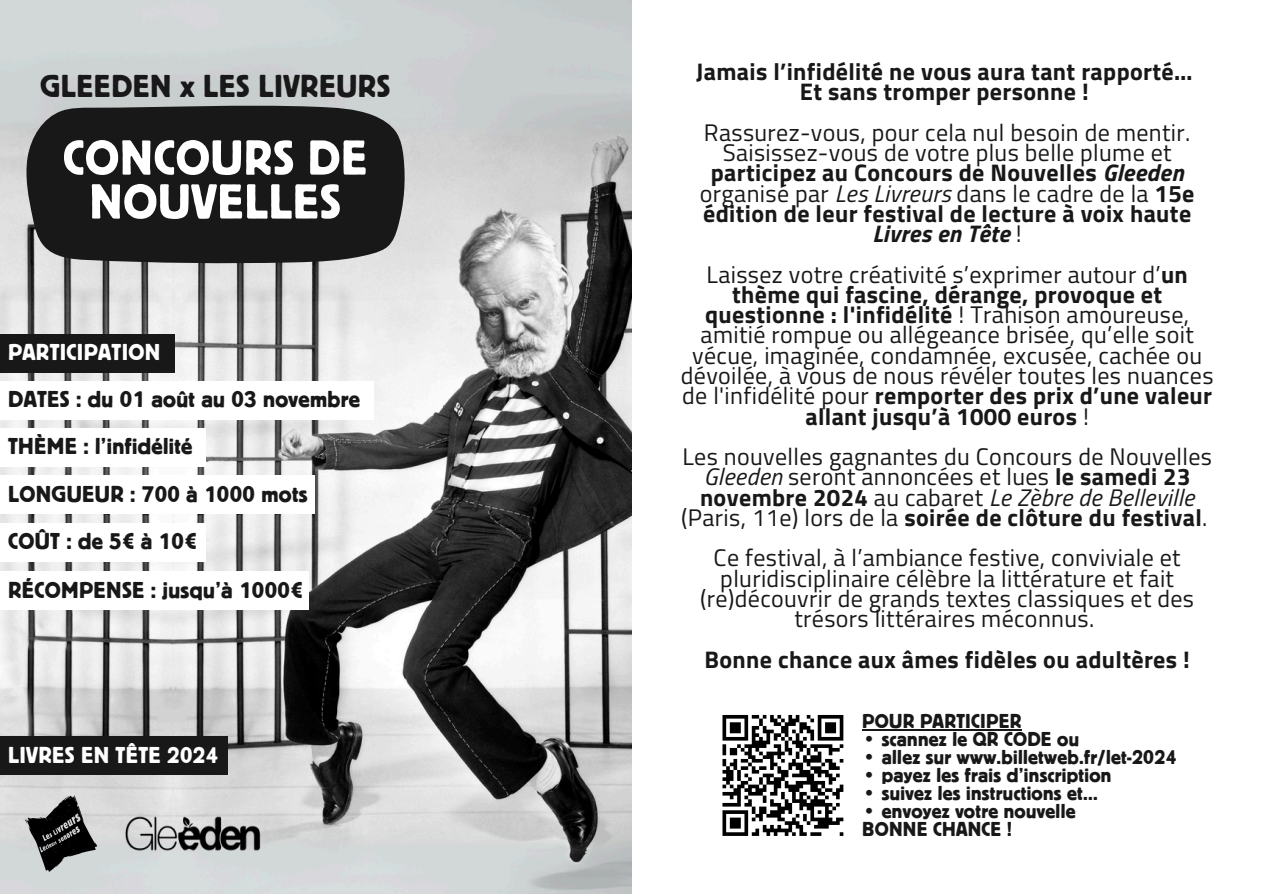
<style>
.page{position:relative;width:1263px;height:894px;background:#fff}
.page>*{position:absolute;margin:0;border:0;box-sizing:border-box;transform-origin:0 0}
.t1{font:51.3px/43.8px "Bloc";letter-spacing:.015em;color:#fff;text-align:center}
.t2{font:33px "Bloc";letter-spacing:.015em;color:#181818}
.t3{font:24px/20.2px "Titillium Web";letter-spacing:.015em;color:#181818;text-align:center}
.t4{font:24px "Bloc";letter-spacing:.015em;color:#181818}
.t5{font:700 24px/20.2px "Titillium Web";letter-spacing:.015em;color:#181818;text-align:center}
.t6{font:24px "Bloc";letter-spacing:.015em;color:#fff}
.t7{font:21px "Bloc";letter-spacing:.015em;color:#181818}
.s1{font-weight:700}
.s2{font-weight:700;font-style:italic}
.s3{font-style:italic}
</style>
<div class="page">
<svg style="left:722px;top:715px;width:122px;height:121px"></svg>
<hr style="left:862px;top:729px;width:160px;height:1px;background:#181818">
<img style="left:0;top:0;width:632px;height:893px">
<svg style="left:24px;top:104px;width:381px;height:160px;background:#282828"></svg>
<div style="left:0;top:523px;width:206px;height:38px;background:#fff"></div>
<div style="left:0;top:571px;width:309px;height:39px;background:#fff"></div>
<div style="left:0;top:381px;width:373px;height:38px;background:#fff"></div>
<div style="left:0;top:334px;width:175px;height:38px;background:#181818"></div>
<div style="left:0;top:736px;width:228px;height:38px;background:#181818"></div>
<div style="left:0;top:475px;width:315px;height:39px;background:#fff"></div>
<div style="left:0;top:428px;width:206px;height:38px;background:#fff"></div>
<img style="left:24px;top:795px;width:74px;height:76px">
<img style="left:122px;top:814px;width:141px;height:37px">
<h5 class="t2" style="left:40px;top:68px;width:352px">GLEEDEN x LES LIVREURS</h5>
<h5 class="t1" style="left:63px;top:136px;width:306px">CONCOURS DE<br>NOUVELLES</h5>
<p class="t6" style="left:8px;top:339px;width:154px">PARTICIPATION</p>
<h4 class="t4" style="left:8px;top:386px;width:353px">DATES : du 01 août au 03 novembre</h4>
<p class="t4" style="left:8px;top:433px;width:186px">THÈME : l’infidélité</p>
<p class="t4" style="left:8px;top:481px;width:301px">LONGUEUR : 700 à 1000 mots</p>
<p class="t4" style="left:8px;top:528px;width:190px">COÛT : de 5€ à 10€</p>
<p class="t4" style="left:8px;top:576px;width:296px">RÉCOMPENSE : jusqu’à 1000€</p>
<p class="t6" style="left:8px;top:741px;width:212px">LIVRES EN TÊTE 2024</p>
<p class="t5" style="left:696px;top:61px;width:498px">Jamais l’infidélité ne vous aura tant rapporté…<br>Et sans tromper personne !</p>
<h2 class="t3" style="left:700px;top:122px;width:496px">Rassurez-vous, pour cela nul besoin de mentir.<br>Saisissez-vous de votre plus belle plume et <span class="s1">participez au Concours de Nouvelles</span> <span class="s2">Gleeden </span>organisé par <span class="s3">Les Livreurs</span> dans le cadre de la <span class="s1">15e édition de leur festival de lecture à voix haute </span><span class="s2">Livres en Tête</span> !</h2>
<h1 class="t3" style="left:681px;top:263px;width:534px">Laissez votre créativité s’exprimer autour d’<span class="s1">un thème qui fascine, dérange, provoque et questionne : l'infidélité</span> ! Trahison amoureuse, amitié rompue ou allégeance brisée, qu’elle soit vécue, imaginée, condamnée, excusée, cachée ou dévoilée, à vous de nous révéler toutes les nuances de l'infidélité pour <span class="s1">remporter des prix d’une valeur allant jusqu’à 1000 euros</span> !</h1>
<p class="t3" style="left:681px;top:446px;width:532px">Les nouvelles gagnantes du Concours de Nouvelles <span class="s3">Gleeden</span> seront annoncées et lues <span class="s1">le samedi 23 novembre 2024</span> au cabaret <span class="s3">Le Zèbre de Belleville </span>(Paris, 11e) lors de la <span class="s1">soirée de clôture du festival</span>.</p>
<h3 class="t3" style="left:700px;top:547px;width:495px">Ce festival, à l’ambiance festive, conviviale et pluridisciplinaire célèbre la littérature et fait (re)découvrir de grands textes classiques et des trésors littéraires méconnus.</h3>
<h5 class="t5" style="left:704px;top:648px;width:487px">Bonne chance aux âmes fidèles ou adultères !</h5>
<h5 class="t7" style="left:862px;top:710px;width:161px">POUR PARTICIPER</h5>
<h5 class="t7" style="left:862px;top:728px;width:218px">• scannez le QR CODE ou</h5>
<h5 class="t7" style="left:862px;top:746px;width:316px">• allez sur www.billetweb.fr/let-2024</h5>
<h5 class="t7" style="left:862px;top:764px;width:251px">• payez les frais d’inscription</h5>
<h3 class="t7" style="left:862px;top:782px;width:237px">• suivez les instructions et...</h3>
<p class="t7" style="left:862px;top:800px;width:215px">• envoyez votre nouvelle</p>
<p class="t7" style="left:862px;top:818px;width:151px">BONNE CHANCE !</p>
</div>
